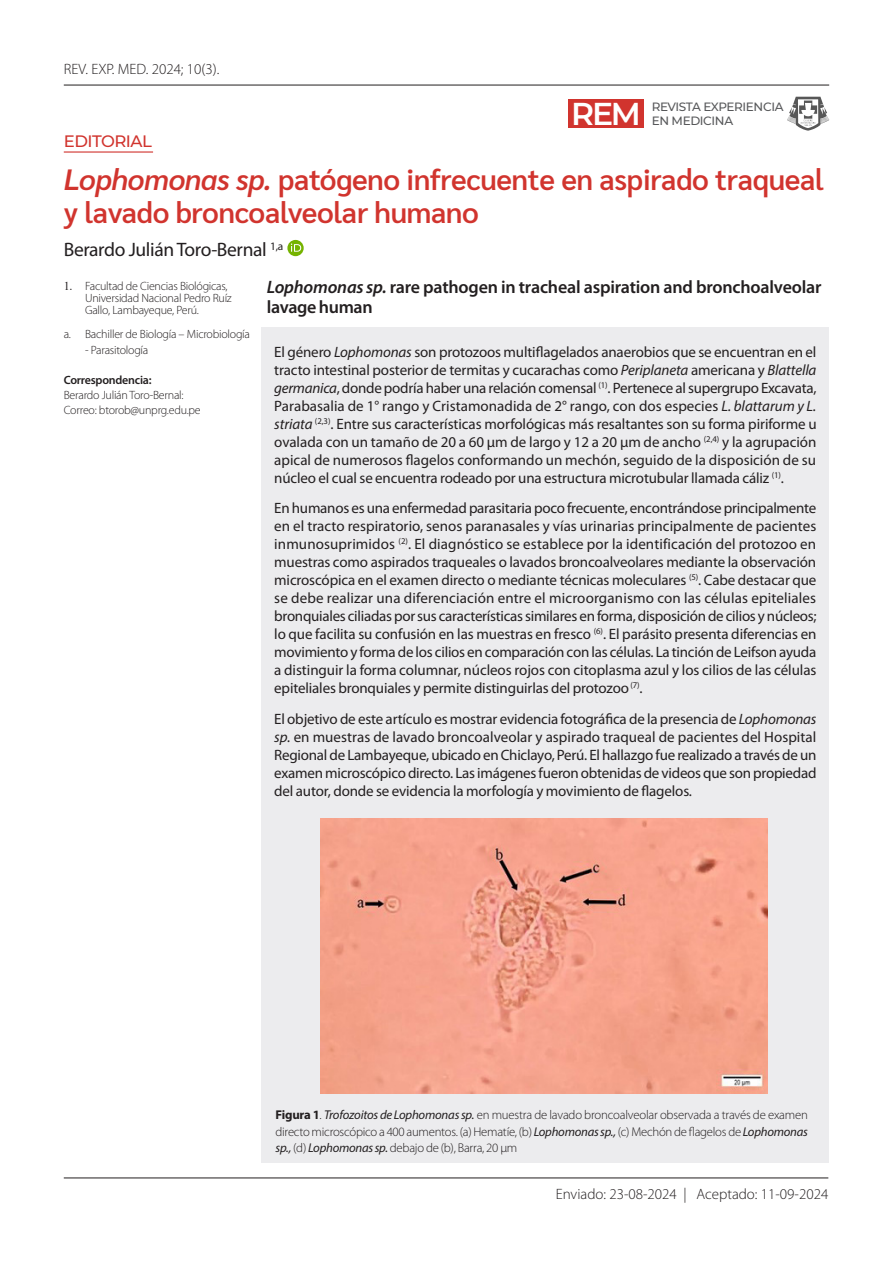
<style>
.page{position:relative;width:893px;height:1263px;background:#fff}
.page>*{position:absolute;margin:0;border:0;box-sizing:border-box;transform-origin:0 0}
.t1{font:600 31.5px "Montserrat";color:#fff}
.t2{font:600 29.25px/33px "Sarabun";letter-spacing:-.01em;color:#d1342e}
.t3{font:19.5px "Myriad Pro";letter-spacing:-.02em;color:#231f20}
.texto_myriam_pro{font:600 18px/19.5px "Myriad Pro";letter-spacing:-.01em;color:#231f20}
.t4{font:500 16.5px "Montserrat";letter-spacing:-.03em;color:#d1342e}
.parrafo_final{font:15px/18px "Myriad Pro";letter-spacing:-.01em;color:#231f20;text-align:justify}
.t5{font:300 15px "Myriad Pro";color:#231f20}
.titulos_tablas{font:300 12.75px/16.5px "Myriad Pro";letter-spacing:-.02em;color:#231f20;text-align:justify}
.List_Paragraph{font:300 12px/12px "Myriad Pro";letter-spacing:-.02em;color:#231f20}
.t6{font:500 12px/13.5px "Montserrat";letter-spacing:-.03em;color:#57585a}
.List_Paragraph-2{font:600 12px "Myriad Pro";letter-spacing:-.02em;color:#231f20}
.s1{font-style:italic}
.s2{font-family:"Times New Roman";font-weight:400}
.s3{font-weight:700}
.s4{font-weight:400;font-style:italic}
</style>
<div class="page">
<div style="left:568px;top:99px;width:76px;height:29px;background:#d1342e"></div>
<hr style="left:64px;top:85px;width:765px;height:1px;background:#231f20">
<hr style="left:64px;top:1177px;width:764px;height:1px;background:#231f20">
<svg style="left:787px;top:97px;width:42px;height:34px"></svg>
<svg style="left:287px;top:240px;width:17px;height:16px"></svg>
<svg style="left:291px;top:243px;width:10px;height:9px"></svg>
<div style="left:261px;top:327px;width:568px;height:836px;background:#ececee"></div>
<hr style="left:64px;top:151px;width:89px;height:2px;background:#d1342e">
<img style="left:321px;top:818px;width:447px;height:276px">
<p class="t5" style="left:64px;top:61px;width:157px">REV. EXP. MED. 2024; 10(3).</p>
<p class="t4" style="left:64px;top:130px;width:90px">EDITORIAL</p>
<h1 class="t1" style="left:571px;top:91px;width:71px">REM</h1>
<p class="t6" style="left:652px;top:100px;width:133px">REVISTA EXPERIENCIA<br>EN MEDICINA</p>
<p class="t2" style="left:64px;top:163px;width:762px"><span class="s1">Lophomonas sp.</span> patógeno infrecuente en aspirado traqueal y lavado broncoalveolar humano</p>
<p class="t3" style="left:64px;top:238px;width:221px">Berardo Julián Toro-Bernal <sup>1,a</sup></p>
<p class="List_Paragraph" style="left:85px;top:280px;width:148px;text-indent:-21px"><span class="s2">1.</span> Facultad de Ciencias Biológicas,<br>Universidad Nacional Pedro Ruíz<br>Gallo, Lambayeque, Perú.</p>
<p class="List_Paragraph" style="left:64px;top:329px;width:188px">a. Bachiller de Biología – Microbiología</p>
<p class="List_Paragraph" style="left:85px;top:344px;width:65px">- Parasitología</p>
<p class="List_Paragraph-2" style="left:64px;top:372px;width:89px">Correspondencia:</p>
<p class="List_Paragraph" style="left:64px;top:389px;width:121px">Berardo Julián Toro-Bernal:</p>
<p class="List_Paragraph" style="left:64px;top:405px;width:138px">Correo: btorob@unprg.edu.pe</p>
<p class="texto_myriam_pro" style="left:267px;top:277px;width:556px"><span class="s1">Lophomonas sp.</span> rare pathogen in tracheal aspiration and bronchoalveolar lavage human</p>
<p class="parrafo_final" style="left:274px;top:342px;width:544px">El género <span class="s1">Lophomonas</span> son protozoos multiflagelados anaerobios que se encuentran en el tracto intestinal posterior de termitas y cucarachas como <span class="s1">Periplaneta</span> americana y <span class="s1">Blattella germanica</span>, donde podría haber una relación comensal <sup>(1)</sup>. Pertenece al supergrupo Excavata, Parabasalia de 1° rango y Cristamonadida de 2° rango, con dos especies <span class="s1">L. blattarum y L. striata</span> <sup>(2,3)</sup>. Entre sus características morfológicas más resaltantes son su forma piriforme u ovalada con un tamaño de 20 a 60 µm de largo y 12 a 20 μm de ancho <sup>(2,4)</sup> y la agrupación apical de numerosos flagelos conformando un mechón, seguido de la disposición de su núcleo el cual se encuentra rodeado por una estructura microtubular llamada cáliz <sup>(1)</sup>.</p>
<p class="parrafo_final" style="left:274px;top:499px;width:544px">En humanos es una enfermedad parasitaria poco frecuente, encontrándose principalmente en el tracto respiratorio, senos paranasales y vías urinarias principalmente de pacientes inmunosuprimidos <sup>(2)</sup>. El diagnóstico se establece por la identificación del protozoo en muestras como aspirados traqueales o lavados broncoalveolares mediante la observación microscópica en el examen directo o mediante técnicas moleculares <sup>(5)</sup>. Cabe destacar que se debe realizar una diferenciación entre el microorganismo con las células epiteliales bronquiales ciliadas por sus características similares en forma, disposición de cilios y núcleos; lo que facilita su confusión en las muestras en fresco <sup>(6)</sup>. El parásito presenta diferencias en movimiento y forma de los cilios en comparación con las células. La tinción de Leifson ayuda a distinguir la forma columnar, núcleos rojos con citoplasma azul y los cilios de las células epiteliales bronquiales y permite distinguirlas del protozoo <sup>(7)</sup>.</p>
<p class="parrafo_final" style="left:274px;top:710px;width:544px">El objetivo de este artículo es mostrar evidencia fotográfica de la presencia de <span class="s1">Lophomonas sp.</span> en muestras de lavado broncoalveolar y aspirado traqueal de pacientes del Hospital Regional de Lambayeque, ubicado en Chiclayo, Perú. El hallazgo fue realizado a través de un examen microscópico directo. Las imágenes fueron obtenidas de videos que son propiedad del autor, donde se evidencia la morfología y movimiento de flagelos.</p>
<p class="titulos_tablas" style="left:276px;top:1107px;width:534px"><span class="s3">Figura 1</span>. <span class="s4">Trofozoitos de Lophomonas sp.</span> en muestra de lavado broncoalveolar observada a través de examen directo microscópico a 400 aumentos. (a) Hematíe, (b) <span class="s4">Lophomonas sp.,</span> (c) Mechón de flagelos de <span class="s4">Lophomonas sp.,</span> (d) <span class="s4">Lophomonas sp.</span> debajo de (b), Barra, 20 µm</p>
<p class="t5" style="left:556px;top:1185px;width:274px">Enviado: 23-08-2024 | Aceptado: 11-09-2024</p>
</div>
